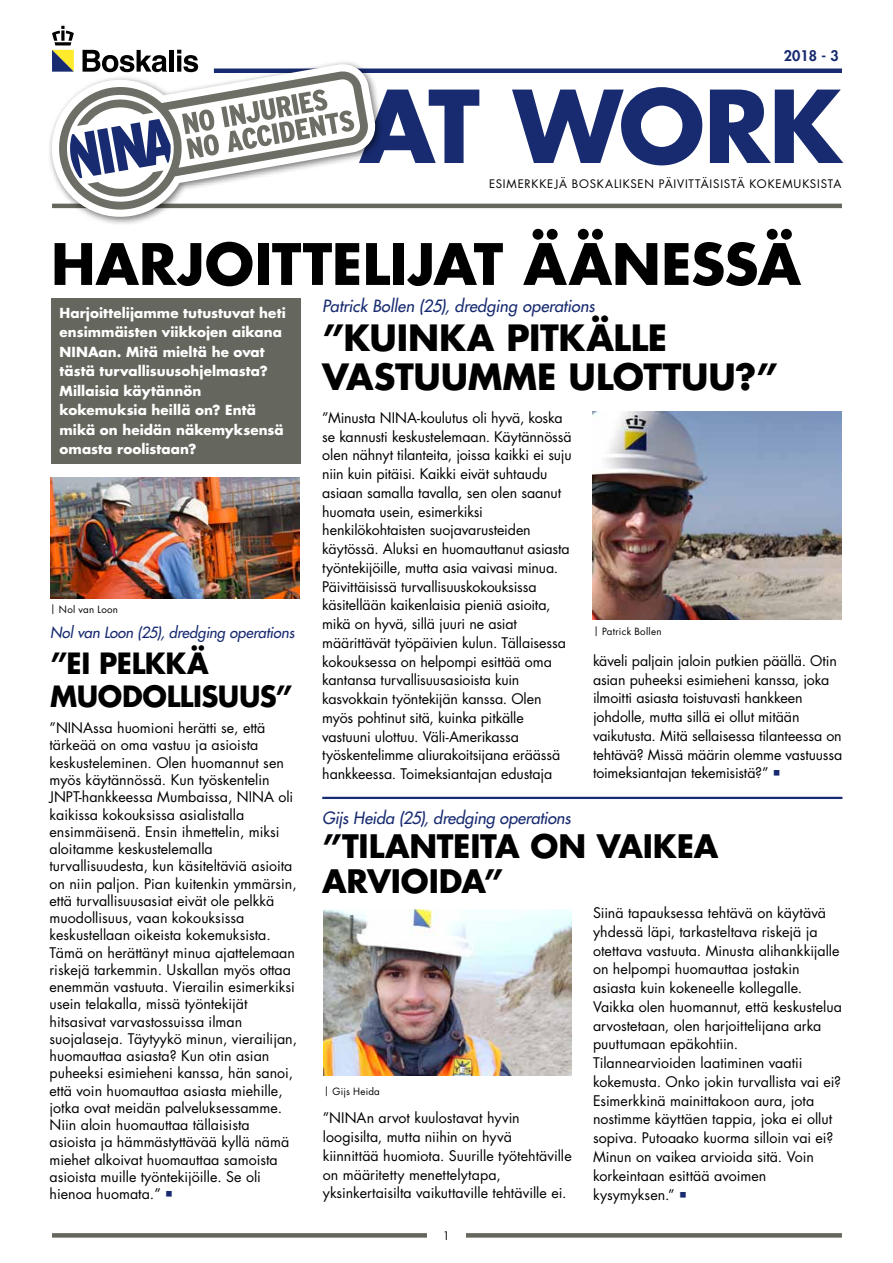
<style>
.page{position:relative;width:893px;height:1263px;background:#fff}
.page>*{position:absolute;margin:0;border:0;box-sizing:border-box;transform-origin:0 0}
.t1{font:700 97.35px "Futura Std";letter-spacing:-.025em;color:#182b70}
.t2{font:700 55.5px "Futura Std";color:#000}
.t3{font:700 35.25px/39px "Futura Std";letter-spacing:-.01em;color:#000}
.t4{font:700 31.5px/34.5px "Futura Std";letter-spacing:-.005em;color:#000}
.t5{font:700 28.5px/33px "Futura Std";letter-spacing:-.015em;color:#000}
.t6{font:italic 500 16.5px "Futura Std";color:#182b70}
.t7{font:italic 500 15px "Futura Std";color:#182b70}
.t8{font:14.25px/18.8px "Futura Std";color:#000}
.t9{font:800 14.25px "Futura Std";color:#182b70}
.t10{font:700 13.5px/19.5px "Futura Std";letter-spacing:.005em;color:#fff}
.t11{font:11.4px "Futura Std";letter-spacing:.07em;color:#000}
.t12{font:9.75px "Futura Std";letter-spacing:.025em;color:#000}
.s1{color:#182b70}
</style>
<div class="page">
<div style="left:214px;top:68px;width:628px;height:5px;background:#182b70"></div>
<hr style="left:52px;top:204px;width:790px;height:4px;background:#65665d">
<svg style="left:52px;top:1233px;width:790px;height:4px;background:#696a62"></svg>
<div style="left:47px;top:59px;width:338px;height:167px;background:#000;opacity:.55"></div>
<svg style="left:52px;top:64px;width:323px;height:153px"></svg>
<svg style="left:52px;top:26px;width:317px;height:186px"></svg>
<div style="left:427px;top:1222px;width:38px;height:26px;background:#fff"></div>
<div style="left:51px;top:298px;width:249px;height:166px;background:#65665d"></div>
<img style="left:592px;top:411px;width:249px;height:208px">
<img style="left:50px;top:478px;width:249px;height:121px">
<hr style="left:322px;top:797px;width:520px;height:2px;background:#182b70">
<img style="left:324px;top:909px;width:248px;height:166px">
<p class="t9" style="left:784px;top:46px;width:56px">2018 - 3</p>
<h1 class="t1" style="left:359px;top:62px;width:484px">AT WORK</h1>
<p class="t11" style="left:489px;top:177px;width:354px">ESIMERKKEJÄ BOSKALIKSEN PÄIVITTÄISISTÄ KOKEMUKSISTA</p>
<h2 class="t2" style="left:51px;top:227px;width:751px">HARJOITTELIJAT ÄÄNESSÄ</h2>
<p class="t10" style="left:60px;top:303px;width:228px">Harjoittelijamme tutustuvat heti ensimmäisten viikkojen aikana<br>NINAan. Mitä mieltä he ovat tästä turvallisuusohjelmasta?<br>Millaisia käytännön kokemuksia heillä on? Entä mikä on heidän näkemyksensä omasta roolistaan?</p>
<p class="t6" style="left:322px;top:295px;width:274px">Patrick Bollen (25), dredging operations</p>
<h3 class="t3" style="left:322px;top:318px;width:457px">”KUINKA PITKÄLLE<br>VASTUUMME ULOTTUU?”</h3>
<p class="t8" style="left:322px;top:408px;width:251px">”Minusta NINA-koulutus oli hyvä, koska se kannusti keskustelemaan. Käytännössä olen nähnyt tilanteita, joissa kaikki ei suju niin kuin pitäisi. Kaikki eivät suhtaudu asiaan samalla tavalla, sen olen saanut huomata usein, esimerkiksi henkilökohtaisten suojavarusteiden käytössä. Aluksi en huomauttanut asiasta työntekijöille, mutta asia vaivasi minua.<br>Päivittäisissä turvallisuuskokouksissa käsitellään kaikenlaisia pieniä asioita, mikä on hyvä, sillä juuri ne asiat määrittävät työpäivien kulun. Tällaisessa kokouksessa on helpompi esittää oma kantansa turvallisuusasioista kuin kasvokkain työntekijän kanssa. Olen myös pohtinut sitä, kuinka pitkälle vastuuni ulottuu. Väli-Amerikassa työskentelimme aliurakoitsijana eräässä hankkeessa. Toimeksiantajan edustaja</p>
<p class="t12" style="left:50px;top:603px;width:69px">| Nol van Loon</p>
<p class="t7" style="left:50px;top:623px;width:246px">Nol van Loon (25), dredging operations</p>
<h3 class="t5" style="left:50px;top:646px;width:244px">”EI PELKKÄ<br>MUODOLLISUUS”</h3>
<p class="t8" style="left:50px;top:719px;width:249px;line-height:17.2px">”NINAssa huomioni herätti se, että tärkeää on oma vastuu ja asioista keskusteleminen. Olen huomannut sen myös käytännössä. Kun työskentelin JNPT-hankkeessa Mumbaissa, NINA oli kaikissa kokouksissa asialistalla ensimmäisenä. Ensin ihmettelin, miksi aloitamme keskustelemalla turvallisuudesta, kun käsiteltäviä asioita on niin paljon. Pian kuitenkin ymmärsin, että turvallisuusasiat eivät ole pelkkä muodollisuus, vaan kokouksissa keskustellaan oikeista kokemuksista.<br>Tämä on herättänyt minua ajattelemaan riskejä tarkemmin. Uskallan myös ottaa enemmän vastuuta. Vierailin esimerkiksi usein telakalla, missä työntekijät hitsasivat varvastossuissa ilman suojalaseja. Täytyykö minun, vierailijan, huomauttaa asiasta? Kun otin asian puheeksi esimieheni kanssa, hän sanoi, että voin huomauttaa asiasta miehille, jotka ovat meidän palveluksessamme.<br>Niin aloin huomauttaa tällaisista asioista ja hämmästyttävää kyllä nämä miehet alkoivat huomauttaa samoista asioista muille työntekijöille. Se oli hienoa huomata.” <span class="s1">○</span></p>
<p class="t12" style="left:593px;top:625px;width:70px">| Patrick Bollen</p>
<p class="t8" style="left:593px;top:651px;width:251px">käveli paljain jaloin putkien päällä. Otin asian puheeksi esimieheni kanssa, joka ilmoitti asiasta toistuvasti hankkeen johdolle, mutta sillä ei ollut mitään vaikutusta. Mitä sellaisessa tilanteessa on tehtävä? Missä määrin olemme vastuussa toimeksiantajan tekemisistä?” <span class="s1">○</span></p>
<p class="t6" style="left:322px;top:807px;width:250px">Gijs Heida (25), dredging operations</p>
<h3 class="t4" style="left:322px;top:828px;width:398px">”TILANTEITA ON VAIKEA<br>ARVIOIDA”</h3>
<p class="t8" style="left:593px;top:904px;width:250px">Siinä tapauksessa tehtävä on käytävä yhdessä läpi, tarkasteltava riskejä ja otettava vastuuta. Minusta alihankkijalle on helpompi huomauttaa jostakin asiasta kuin kokeneelle kollegalle.<br>Vaikka olen huomannut, että keskustelua arvostetaan, olen harjoittelijana arka puuttumaan epäkohtiin.<br>Tilannearvioiden laatiminen vaatii kokemusta. Onko jokin turvallista vai ei?<br>Esimerkkinä mainittakoon aura, jota nostimme käyttäen tappia, joka ei ollut sopiva. Putoaako kuorma silloin vai ei?<br>Minun on vaikea arvioida sitä. Voin korkeintaan esittää avoimen kysymyksen.” <span class="s1">○</span></p>
<p class="t12" style="left:324px;top:1085px;width:58px">| Gijs Heida</p>
<p class="t8" style="left:323px;top:1109px;width:250px">”NINAn arvot kuulostavat hyvin loogisilta, mutta niihin on hyvä<br>kiinnittää huomiota. Suurille työtehtäville on määritetty menettelytapa, yksinkertaisilta vaikuttaville tehtäville ei.</p>
<p class="t11" style="left:443px;top:1228px;width:9px">1</p>
</div>
